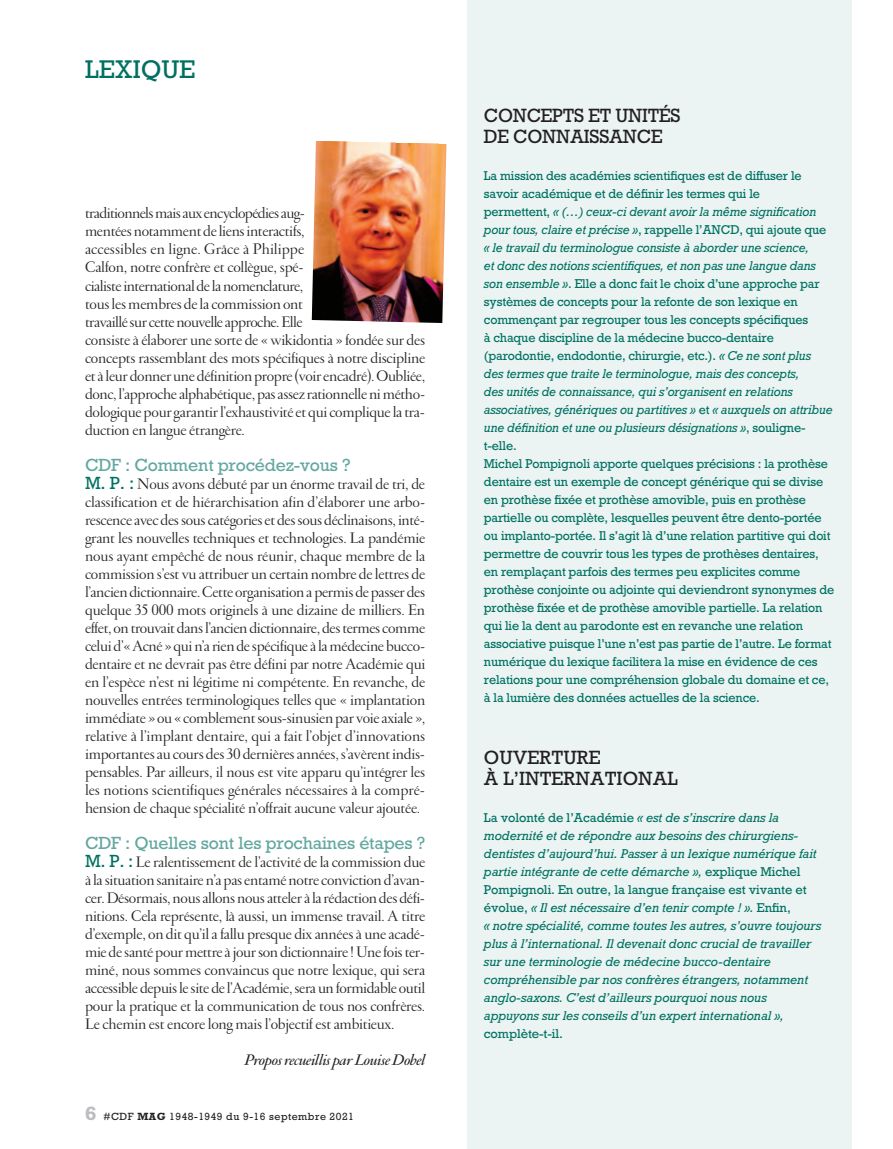
<style>
.page{position:relative;width:893px;height:1149px;background:#fff}
.page>*{position:absolute;margin:0;border:0;box-sizing:border-box;transform-origin:0 0}
.t1{font:24px "Rockwell";color:#007161}
.t2{font:18px/21px "Rockwell";letter-spacing:-.015em;color:#231f20}
.t3{font:16.5px/18px "Garamond FB Display";letter-spacing:-.015em;color:#231f20;text-align:justify}
.t4{font:16.5px "Rockwell";letter-spacing:-.015em;color:#63a8a1}
.t5{font:16.5px "Garamond FB Display Semibld Ital";letter-spacing:-.015em;color:#231f20}
.t6{font:italic 12px/18px "Rockwell";letter-spacing:-.01em;color:#007161}
.t7{font:12px/18px "Rockwell";letter-spacing:-.015em;color:#007161}
.t8{font:9.75px "Rockwell";letter-spacing:.05em;color:#231f20}
.s1{font-family:"Rockwell";color:#007161}
.s2{font-weight:700;font-size:18px;color:#bcbdc0}
.s3{font-weight:700}
.s4{font-style:normal}
</style>
<div class="page">
<div style="left:468px;top:0;width:384px;height:1148px;background:#ebf4f3"></div>
<img style="left:312px;top:141px;width:134px;height:182px">
<p class="t1" style="left:85px;top:60px;width:112px">LEXIQUE</p>
<p class="t3" style="left:85px;top:206px;width:342px;text-align:left">traditionnels mais aux encyclopédies aug-<br>mentées notamment de liens interactifs,<br>accessibles en ligne. Grâce à Philippe<br>Calfon, notre confrère et collègue, spé-<br>cialiste international de la nomenclature,<br>tous les membres de la commission ont<br>travaillé sur cette nouvelle approche. Elle<br>consiste à élaborer une sorte de « wikidontia » fondée sur des concepts rassemblant des mots spécifiques à notre discipline et à leur donner une définition propre (voir encadré). Oubliée, donc, l’approche alphabétique, pas assez rationnelle ni métho&shy;dologique pour garantir l’exhaustivité et qui complique la tra&shy;duction en langue étrangère.</p>
<p class="t4" style="left:85px;top:458px;width:267px">CDF : Comment procédez-vous ?</p>
<p class="t3" style="left:85px;top:476px;width:342px"><span class="s1">M. P. :</span> Nous avons débuté par un énorme travail de tri, de classification et de hiérarchisation afin d’élaborer une arbo&shy;rescence avec des sous catégories et des sous déclinaisons, inté&shy;grant les nouvelles techniques et technologies. La pandémie nous ayant empêché de nous réunir, chaque membre de la commission s’est vu attribuer un certain nombre de lettres de l’ancien dictionnaire. Cette organisation a permis de passer des quelque 35 000 mots originels à une dizaine de milliers. En effet, on trouvait dans l’ancien dictionnaire, des termes comme celui d’« Acné » qui n’a rien de spécifique à la médecine bucco&shy;dentaire et ne devrait pas être défini par notre Académie qui en l’espèce n’est ni légitime ni compétente. En revanche, de nouvelles entrées terminologiques telles que « implantation immédiate » ou « comblement sous-sinusien par voie axiale », relative à l’implant dentaire, qui a fait l’objet d’innovations importantes au cours des 30 dernières années, s’avèrent indis&shy;pensables. Par ailleurs, il nous est vite apparu qu’intégrer les les notions scientifiques générales nécessaires à la compré&shy;hension de chaque spécialité n’offrait aucune valeur ajoutée.</p>
<p class="t4" style="left:85px;top:836px;width:342px">CDF : Quelles sont les prochaines étapes ?</p>
<p class="t3" style="left:85px;top:854px;width:342px"><span class="s1">M. P. :</span> Le ralentissement de l’activité de la commission due à la situation sanitaire n’a pas entamé notre conviction d’avan&shy;cer. Désormais, nous allons nous atteler à la rédaction des défi&shy;nitions. Cela représente, là aussi, un immense travail. A titre d’exemple, on dit qu’il a fallu presque dix années à une acadé&shy;mie de santé pour mettre à jour son dictionnaire ! Une fois ter&shy;miné, nous sommes convaincus que notre lexique, qui sera accessible depuis le site de l’Académie, sera un formidable outil pour la pratique et la communication de tous nos confrères.<br>Le chemin est encore long mais l’objectif est ambitieux.</p>
<p class="t5" style="left:244px;top:1050px;width:182px">Propos recueillis par Louise Dobel</p>
<p class="t8" style="left:85px;top:1112px;width:270px"><span class="s2">6</span> #CDF <span class="s3">MAG</span> 1948-1949 du 9-16 septembre 2021</p>
<p class="t2" style="left:484px;top:107px;width:198px">CONCEPTS ET UNITÉS<br>DE CONNAISSANCE</p>
<p class="t6" style="left:484px;top:168px;width:350px"><span class="s4">La mission des académies scientifiques est de diffuser le savoir académique et de définir les termes qui le<br>permettent,</span> « (…) ceux-ci devant avoir la même signification pour tous, claire et précise »<span class="s4">, rappelle l’ANCD, qui ajoute que </span>« le travail du terminologue consiste à aborder une science,<br>et donc des notions scientifiques, et non pas une langue dans son ensemble »<span class="s4">. Elle a donc fait le choix d’une approche par systèmes de concepts pour la refonte de son lexique en commençant par regrouper tous les concepts spécifiques<br>à chaque discipline de la médecine bucco-dentaire (parodontie, endodontie, chirurgie, etc.).</span> « Ce ne sont plus des termes que traite le terminologue, mais des concepts,<br>des unités de connaissance, qui s’organisent en relations associatives, génériques ou partitives » <span class="s4">et</span> « auxquels on attribue une définition et une ou plusieurs désignations »<span class="s4">, souligne&shy;t-elle.</span></p>
<p class="t7" style="left:484px;top:455px;width:352px">Michel Pompignoli apporte quelques précisions : la prothèse dentaire est un exemple de concept générique qui se divise en prothèse fixée et prothèse amovible, puis en prothèse partielle ou complète, lesquelles peuvent être dento-portée ou implanto-portée. Il s’agit là d’une relation partitive qui doit permettre de couvrir tous les types de prothèses dentaires, en remplaçant parfois des termes peu explicites comme prothèse conjointe ou adjointe qui deviendront synonymes de prothèse fixée et de prothèse amovible partielle. La relation qui lie la dent au parodonte est en revanche une relation associative puisque l’une n’est pas partie de l’autre. Le format numérique du lexique facilitera la mise en évidence de ces relations pour une compréhension globale du domaine et ce, à la lumière des données actuelles de la science.</p>
<p class="t2" style="left:484px;top:749px;width:195px">OUVERTURE<br>À L’INTERNATIONAL</p>
<p class="t6" style="left:484px;top:810px;width:339px"><span class="s4">La volonté de l’Académie</span> « est de s’inscrire dans la modernité et de répondre aux besoins des chirurgiens&shy;dentistes d’aujourd’hui. Passer à un lexique numérique fait partie intégrante de cette démarche », <span class="s4">explique Michel Pompignoli. En outre, la langue française est vivante et évolue,</span> « Il est nécessaire d’en tenir compte ! ». <span class="s4">Enfin,<br></span>« notre spécialité, comme toutes les autres, s’ouvre toujours plus à l’international. Il devenait donc crucial de travailler sur une terminologie de médecine bucco-dentaire compréhensible par nos confrères étrangers, notamment anglo-saxons. C’est d’ailleurs pourquoi nous nous appuyons sur les conseils d’un expert international », <span class="s4">complète-t-il.</span></p>
</div>
